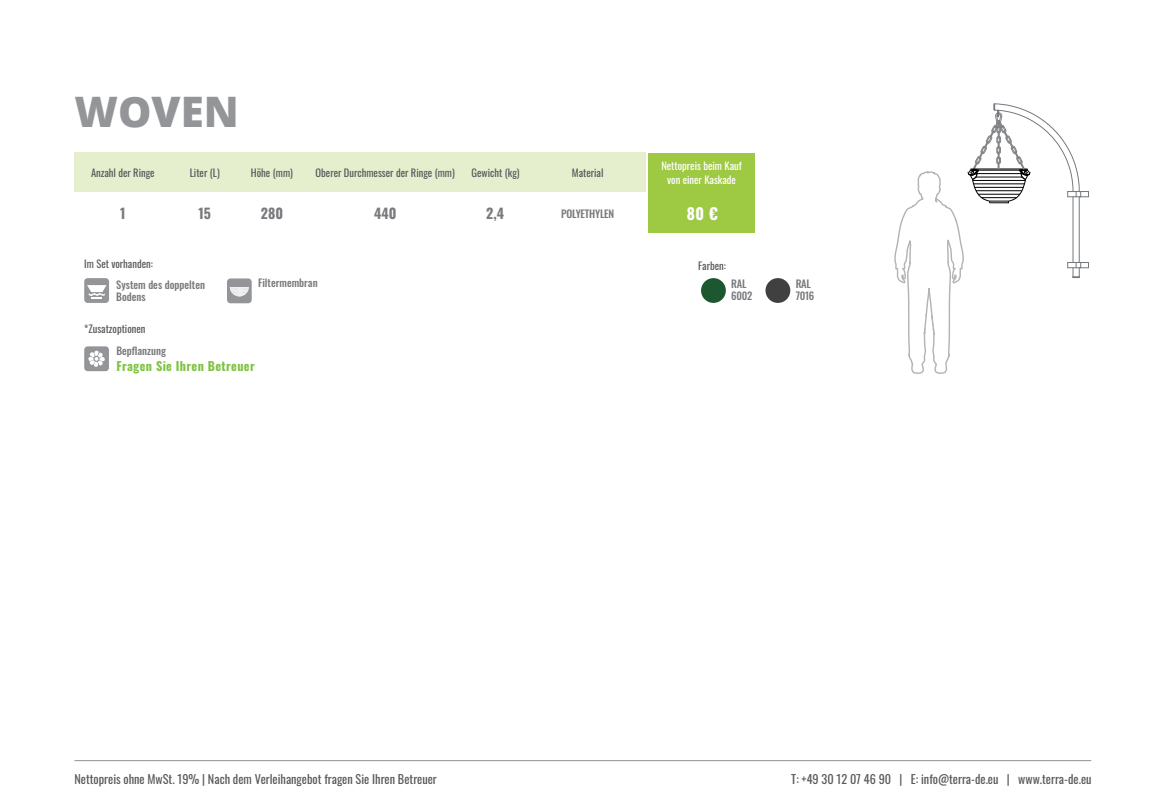
<style>
.page{position:relative;width:1166px;height:804px;background:#fff}
.page>*{position:absolute;margin:0;border:0;box-sizing:border-box;transform-origin:0 0}
.t1{font:800 42px "Open Sans";color:#949598}
.t2{font:700 15.75px "Oswald";color:#fff}
.t3{font:700 14px "Oswald";color:#797a7d}
.t4{font:12.25px "Oswald";color:#58595b}
.t5{font:700 12.25px "Oswald";letter-spacing:.03em;color:#80c342}
.t6{font:10.5px "Oswald";color:#58595b}
.t7{font:500 10.5px/12.6px "Oswald";color:#797a7d}
.t8{font:10.5px/14px "Oswald";color:#fff;text-align:center}
.t9{font:500 10.5px "Oswald";letter-spacing:-.02em;color:#797a7d}
</style>
<div class="page">
<div style="left:647px;top:153px;width:107px;height:80px;background:#9ec942"></div>
<div style="left:75px;top:153px;width:571px;height:39px;background:#e5efce"></div>
<div style="left:84px;top:278px;width:25px;height:25px;background:#939598;border-radius:4px"></div>
<svg style="left:87px;top:285px;width:19px;height:13px"></svg>
<div style="left:701px;top:278px;width:25px;height:25px;background:#1d5730;border-radius:50%"></div>
<div style="left:765px;top:278px;width:25px;height:25px;background:#414041;border-radius:50%"></div>
<div style="left:84px;top:346px;width:25px;height:25px;background:#939598;border-radius:4px"></div>
<svg style="left:88px;top:350px;width:17px;height:17px"></svg>
<div style="left:227px;top:278px;width:25px;height:25px;background:#939598;border-radius:4px"></div>
<svg style="left:230px;top:287px;width:19px;height:9px"></svg>
<svg style="left:894px;top:103px;width:195px;height:271px"></svg>
<hr style="left:74px;top:760px;width:1017px;height:1px;background:#929293">
<h1 class="t1" style="left:74px;top:79px;width:166px">WOVEN</h1>
<p class="t6" style="left:91px;top:163px;width:65px">Anzahl der Ringe</p>
<p class="t6" style="left:190px;top:163px;width:32px">Liter (L)</p>
<p class="t6" style="left:251px;top:163px;width:43px">Höhe (mm)</p>
<p class="t6" style="left:316px;top:163px;width:141px">Oberer Durchmesser der Ringe (mm)</p>
<p class="t6" style="left:471px;top:163px;width:50px">Gewicht (kg)</p>
<p class="t6" style="left:572px;top:163px;width:33px">Material</p>
<p class="t9" style="left:561px;top:209px;width:55px">POLYETHYLEN</p>
<p class="t3" style="left:120px;top:206px;width:7px">1</p>
<p class="t3" style="left:198px;top:206px;width:14px">15</p>
<p class="t3" style="left:261px;top:206px;width:24px">280</p>
<p class="t3" style="left:374px;top:206px;width:24px">440</p>
<p class="t3" style="left:486px;top:206px;width:19px">2,4</p>
<p class="t6" style="left:84px;top:254px;width:70px">Im Set vorhanden:</p>
<p class="t8" style="left:661px;top:158px;width:82px">Nettopreis beim Kauf von einer Kaskade</p>
<p class="t2" style="left:687px;top:206px;width:33px">80 €</p>
<p class="t6" style="left:698px;top:256px;width:29px">Farben:</p>
<p class="t7" style="left:258px;top:277px;width:61px">Filtermembran</p>
<p class="t7" style="left:116px;top:279px;width:90px">System des doppelten<br>Bodens</p>
<p class="t7" style="left:731px;top:278px;width:17px">RAL</p>
<p class="t7" style="left:796px;top:278px;width:17px">RAL</p>
<p class="t7" style="left:731px;top:290px;width:23px">6002</p>
<p class="t7" style="left:796px;top:290px;width:20px">7016</p>
<p class="t6" style="left:84px;top:319px;width:63px">*Zusatzoptionen</p>
<p class="t7" style="left:116px;top:345px;width:51px">Bepflanzung</p>
<p class="t5" style="left:116px;top:360px;width:140px">Fragen Sie Ihren Betreuer</p>
<p class="t4" style="left:74px;top:768px;width:364px">Nettopreis ohne MwSt. 19% | Nach dem Verleihangebot fragen Sie Ihren Betreuer</p>
<p class="t4" style="left:791px;top:768px;width:302px">T: +49 30 12 07 46 90 | E: info@terra-de.eu | www.terra-de.eu</p>
</div>
